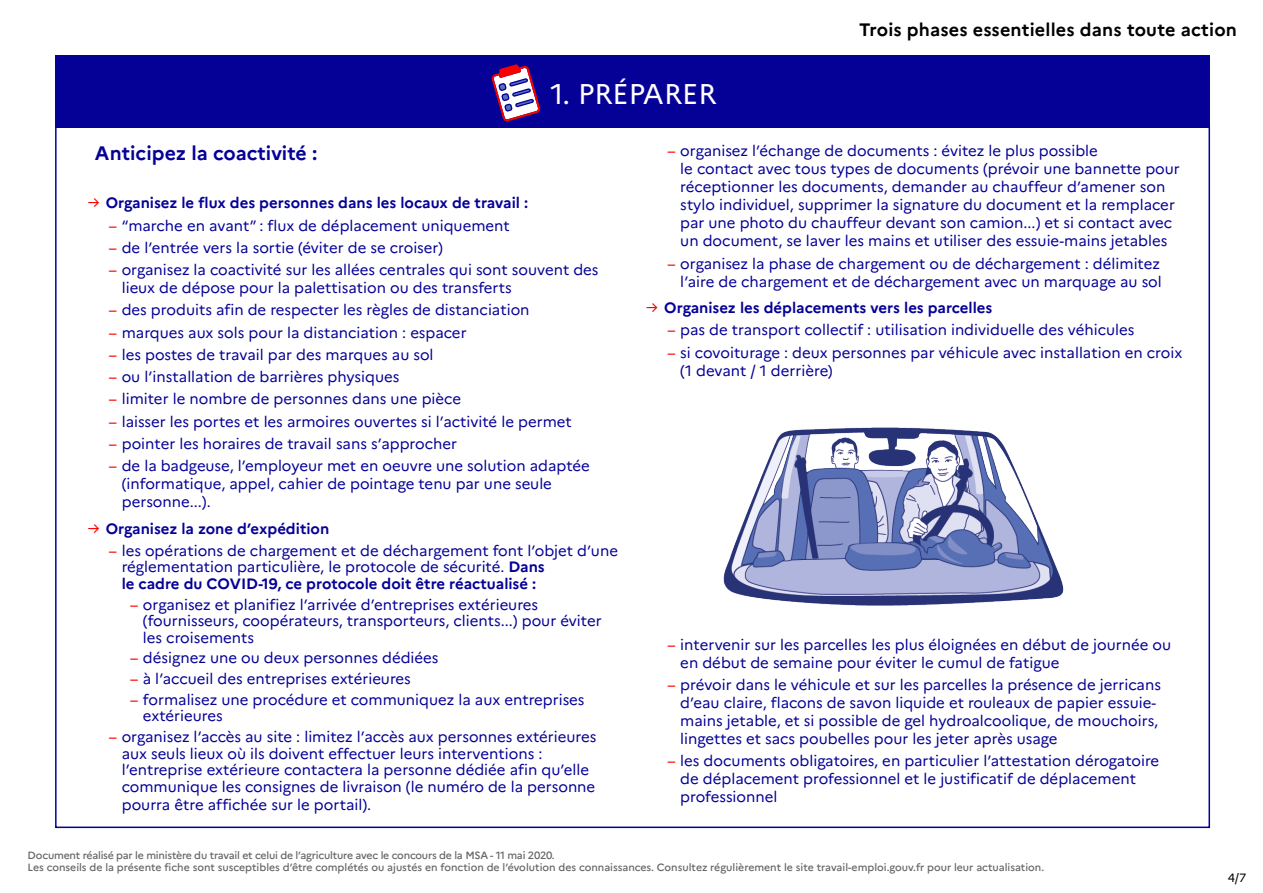
<style>
.page{position:relative;width:1263px;height:893px;background:#fff}
.page>*{position:absolute;margin:0;border:0;box-sizing:border-box;transform-origin:0 0}
.titre_1{font:28.5px "Marianne";color:#fff}
.texte_sous_liste{font:700 19.5px "Marianne";color:#050096}
.t1{font:700 18px "Marianne";letter-spacing:.01em;color:#000}
.texte_sous_liste-2{font:15px/18px "Marianne";color:#050096}
.texte_liste{font:700 15px "Marianne";color:#050096}
.t2{font:12px "Marianne";color:#000}
.légendes{font:500 10.5px "Marianne";letter-spacing:-.005em;color:#656563}
.s1{font-weight:400;color:#f70000}
.s2{color:#f70000}
.s3{font-weight:700}
</style>
<div class="page">
<div style="left:55px;top:55px;width:1155px;height:72px;background:#050096"></div>
<svg style="left:491px;top:64px;width:50px;height:58px"></svg>
<img style="left:723px;top:427px;width:341px;height:179px">
<p class="titre_1" style="left:551px;top:76px;width:167px">1. PRÉPARER</p>
<p class="t1" style="left:859px;top:18px;width:379px">Trois phases essentielles dans toute action</p>
<p class="texte_sous_liste" style="left:95px;top:141px;width:224px">Anticipez la coactivité :</p>
<p class="texte_liste" style="left:88px;top:194px;width:442px"><span class="s1">→</span> Organisez le flux des personnes dans les locaux de travail :</p>
<p class="texte_sous_liste-2" style="left:109px;top:216px;width:402px"><span class="s2">–</span> “marche en avant” : flux de déplacement uniquement</p>
<p class="texte_sous_liste-2" style="left:109px;top:239px;width:335px"><span class="s2">–</span> de l’entrée vers la sortie (éviter de se croiser)</p>
<p class="texte_sous_liste-2" style="left:122px;top:261px;width:478px;text-indent:-13px"><span class="s2">–</span> organisez la coactivité sur les allées centrales qui sont souvent des lieux de dépose pour la palettisation ou des transferts</p>
<p class="texte_sous_liste-2" style="left:109px;top:301px;width:422px"><span class="s2">–</span> des produits afin de respecter les règles de distanciation</p>
<p class="texte_sous_liste-2" style="left:109px;top:323px;width:359px"><span class="s2">–</span> marques aux sols pour la distanciation : espacer</p>
<p class="texte_sous_liste-2" style="left:109px;top:346px;width:326px"><span class="s2">–</span> les postes de travail par des marques au sol</p>
<p class="texte_sous_liste-2" style="left:109px;top:368px;width:292px"><span class="s2">–</span> ou l’installation de barrières physiques</p>
<p class="texte_sous_liste-2" style="left:109px;top:390px;width:354px"><span class="s2">–</span> limiter le nombre de personnes dans une pièce</p>
<p class="texte_sous_liste-2" style="left:109px;top:412px;width:464px"><span class="s2">–</span> laisser les portes et les armoires ouvertes si l’activité le permet</p>
<p class="texte_sous_liste-2" style="left:109px;top:435px;width:350px"><span class="s2">–</span> pointer les horaires de travail sans s’approcher</p>
<p class="texte_sous_liste-2" style="left:122px;top:457px;width:470px;text-indent:-13px"><span class="s2">–</span> de la badgeuse, l’employeur met en oeuvre une solution adaptée (informatique, appel, cahier de pointage tenu par une seule personne...).</p>
<p class="texte_liste" style="left:88px;top:519px;width:243px"><span class="s1">→</span> Organisez la zone d’expédition</p>
<p class="texte_sous_liste-2" style="left:122px;top:542px;width:498px;line-height:16.5px;text-indent:-13px"><span class="s2">–</span> les opérations de chargement et de déchargement font l’objet d’une réglementation particulière, le protocole de sécurité. <span class="s3">Dans<br>le cadre du COVID-19, ce protocole doit être réactualisé :</span></p>
<p class="texte_sous_liste-2" style="left:143px;top:596px;width:460px;line-height:16.5px;text-indent:-13px"><span class="s2">–</span> organisez et planifiez l’arrivée d’entreprises extérieures (fournisseurs, coopérateurs, transporteurs, clients...) pour éviter les croisements</p>
<p class="texte_sous_liste-2" style="left:130px;top:649px;width:310px"><span class="s2">–</span> désignez une ou deux personnes dédiées</p>
<p class="texte_sous_liste-2" style="left:130px;top:670px;width:282px"><span class="s2">–</span> à l’accueil des entreprises extérieures</p>
<p class="texte_sous_liste-2" style="left:143px;top:691px;width:443px;line-height:16.5px;text-indent:-13px"><span class="s2">–</span> formalisez une procédure et communiquez la aux entreprises extérieures</p>
<p class="texte_sous_liste-2" style="left:122px;top:729px;width:476px;line-height:16.5px;text-indent:-13px"><span class="s2">–</span> organisez l’accès au site : limitez l’accès aux personnes extérieures aux seuls lieux où ils doivent effectuer leurs interventions : l’entreprise extérieure contactera la personne dédiée afin qu’elle communique les consignes de livraison (le numéro de la personne</p>
<p class="texte_sous_liste-2" style="left:122px;top:795px;width:251px">pourra être affichée sur le portail).</p>
<p class="texte_sous_liste-2" style="left:680px;top:142px;width:501px;text-indent:-13px"><span class="s2">–</span> organisez l’échange de documents : évitez le plus possible<br>le contact avec tous types de documents (prévoir une bannette pour réceptionner les documents, demander au chauffeur d’amener son stylo individuel, supprimer la signature du document et la remplacer par une photo du chauffeur devant son camion...) et si contact avec un document, se laver les mains et utiliser des essuie-mains jetables</p>
<p class="texte_sous_liste-2" style="left:667px;top:254px;width:496px;text-align:right"><span class="s2">–</span> organisez la phase de chargement ou de déchargement : délimitez l’aire de chargement et de déchargement avec un marquage au sol</p>
<p class="texte_liste" style="left:646px;top:299px;width:348px"><span class="s1">→</span> Organisez les déplacements vers les parcelles</p>
<p class="texte_sous_liste-2" style="left:667px;top:321px;width:468px"><span class="s2">–</span> pas de transport collectif : utilisation individuelle des véhicules</p>
<p class="texte_sous_liste-2" style="left:680px;top:343px;width:503px;text-indent:-13px"><span class="s2">–</span> si covoiturage : deux personnes par véhicule avec installation en croix (1 devant / 1 derrière)</p>
<p class="texte_sous_liste-2" style="left:680px;top:635px;width:492px;text-indent:-13px"><span class="s2">–</span> intervenir sur les parcelles les plus éloignées en début de journée ou en début de semaine pour éviter le cumul de fatigue</p>
<p class="texte_sous_liste-2" style="left:680px;top:676px;width:482px;text-indent:-13px"><span class="s2">–</span> prévoir dans le véhicule et sur les parcelles la présence de jerricans d’eau claire, flacons de savon liquide et rouleaux de papier essuie&shy;mains jetable, et si possible de gel hydroalcoolique, de mouchoirs, lingettes et sacs poubelles pour les jeter après usage</p>
<p class="texte_sous_liste-2" style="left:680px;top:752px;width:480px;text-indent:-13px"><span class="s2">–</span> les documents obligatoires, en particulier l’attestation dérogatoire de déplacement professionnel et le justificatif de déplacement professionnel</p>
<p class="légendes" style="left:28px;top:848px;width:529px">Document réalisé par le ministère du travail et celui de l’agriculture avec le concours de la MSA - 11 mai 2020.</p>
<p class="légendes" style="left:28px;top:861px;width:1018px">Les conseils de la présente fiche sont susceptibles d’être complétés ou ajustés en fonction de l’évolution des connaissances. Consultez régulièrement le site travail-emploi.gouv.fr pour leur actualisation.</p>
<p class="t2" style="left:1228px;top:870px;width:20px">4/7</p>
</div>
